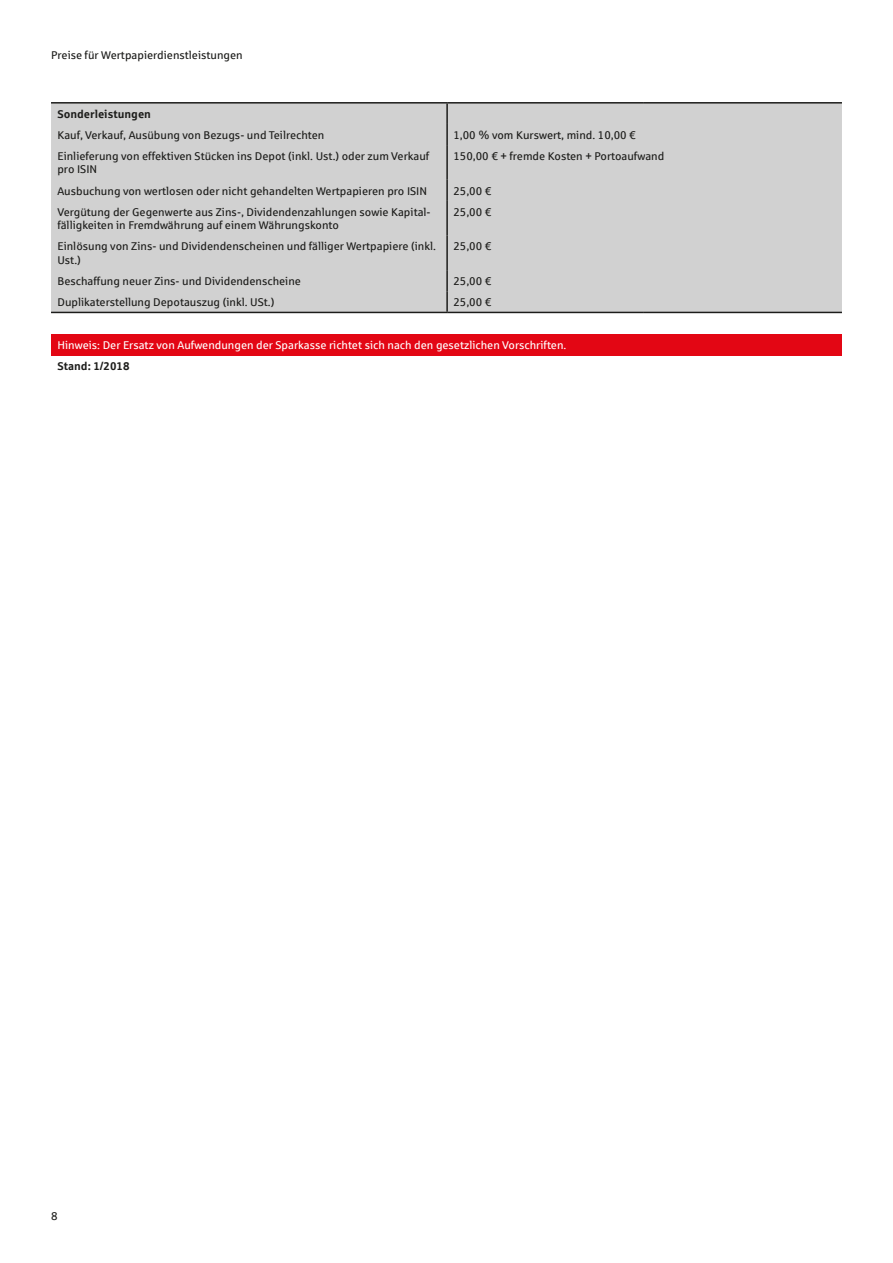
<style>
.page{position:relative;width:893px;height:1263px;background:#fff}
.page>*{position:absolute;margin:0;border:0;box-sizing:border-box;transform-origin:0 0}
.t1{font:11.25px/13.5px "Sparkasse Rg";color:#1d1d1b}
.t2{font:11.25px "Sparkasse Rg";color:#fff}
.t3{font:11.25px "Sparkasse Rg Bold 2";color:#1d1d1b}
.t4{font:11.25px "Sparkasse Rg Regular 2";color:#1d1d1b}
</style>
<div class="page">
<div style="left:51px;top:104px;width:791px;height:208px;background:#d1d1d1"></div>
<div style="left:51px;top:334px;width:791px;height:21px;background:#e30614"></div>
<hr style="left:446px;top:104px;width:2px;height:20px;background:#1d1d1b">
<hr style="left:446px;top:124px;width:2px;height:21px;background:#1d1d1b">
<hr style="left:446px;top:145px;width:2px;height:35px;background:#1d1d1b">
<hr style="left:446px;top:180px;width:2px;height:21px;background:#1d1d1b">
<hr style="left:446px;top:201px;width:2px;height:34px;background:#1d1d1b">
<hr style="left:446px;top:235px;width:2px;height:35px;background:#1d1d1b">
<hr style="left:446px;top:270px;width:2px;height:21px;background:#1d1d1b">
<hr style="left:446px;top:291px;width:2px;height:21px;background:#1d1d1b">
<hr style="left:51px;top:102px;width:396px;height:2px;background:#1d1d1b">
<hr style="left:447px;top:102px;width:197px;height:2px;background:#1d1d1b">
<hr style="left:644px;top:102px;width:198px;height:2px;background:#1d1d1b">
<hr style="left:51px;top:312px;width:396px;height:1px;background:#1d1d1b">
<hr style="left:447px;top:312px;width:197px;height:1px;background:#1d1d1b">
<hr style="left:644px;top:312px;width:198px;height:1px;background:#1d1d1b">
<p class="t1" style="left:51px;top:48px;width:193px">Preise für Wertpapierdienstleistungen</p>
<p class="t3" style="left:57px;top:106px;width:95px">Sonderleistungen</p>
<p class="t1" style="left:57px;top:128px;width:268px">Kauf, Verkauf, Ausübung von Bezugs- und Teilrechten</p>
<p class="t1" style="left:453px;top:128px;width:184px">1,00 % vom Kurswert, mind. 10,00 €</p>
<p class="t1" style="left:57px;top:149px;width:374px">Einlieferung von effektiven Stücken ins Depot (inkl. Ust.) oder zum Verkauf pro ISIN</p>
<p class="t1" style="left:453px;top:149px;width:212px">150,00 € + fremde Kosten + Portoaufwand</p>
<p class="t1" style="left:57px;top:184px;width:371px">Ausbuchung von wertlosen oder nicht gehandelten Wertpapieren pro ISIN</p>
<p class="t1" style="left:453px;top:184px;width:39px">25,00 €</p>
<p class="t1" style="left:57px;top:205px;width:375px">Vergütung der Gegenwerte aus Zins-, Dividendenzahlungen sowie Kapital&shy;fälligkeiten in Fremdwährung auf einem Währungskonto</p>
<p class="t1" style="left:453px;top:205px;width:39px">25,00 €</p>
<p class="t1" style="left:57px;top:239px;width:380px">Einlösung von Zins- und Dividendenscheinen und fälliger Wertpapiere (inkl.<br>Ust.)</p>
<p class="t1" style="left:453px;top:239px;width:39px">25,00 €</p>
<p class="t1" style="left:57px;top:274px;width:245px">Beschaffung neuer Zins- und Dividendenscheine</p>
<p class="t1" style="left:453px;top:274px;width:39px">25,00 €</p>
<p class="t1" style="left:57px;top:295px;width:219px">Duplikaterstellung Depotauszug (inkl. USt.)</p>
<p class="t1" style="left:453px;top:295px;width:39px">25,00 €</p>
<p class="t2" style="left:57px;top:338px;width:510px">Hinweis: Der Ersatz von Aufwendungen der Sparkasse richtet sich nach den gesetzlichen Vorschriften.</p>
<p class="t3" style="left:57px;top:359px;width:74px">Stand: 1/2018</p>
<p class="t4" style="left:51px;top:1209px;width:8px">8</p>
</div>
